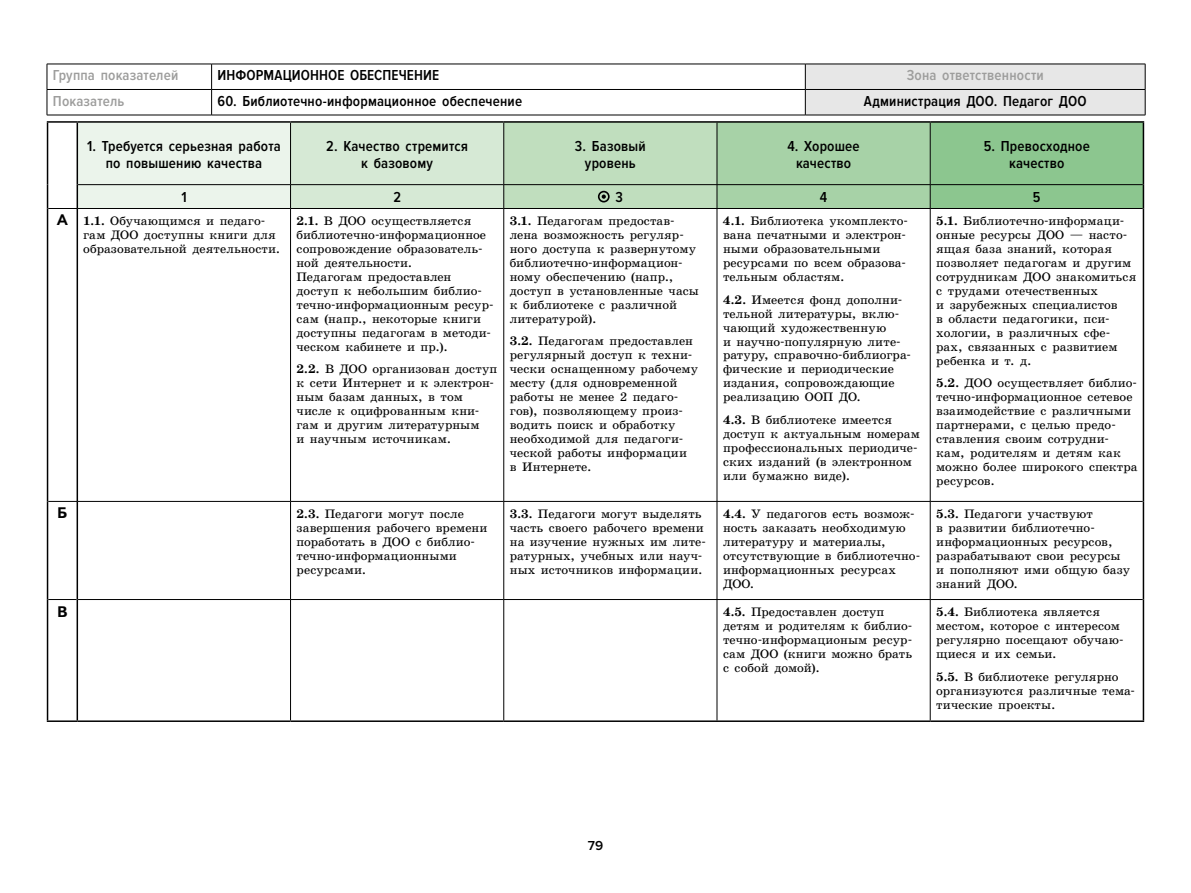
<style>
.page{position:relative;width:1191px;height:893px;background:#fff}
.page>*{position:absolute;margin:0;border:0;box-sizing:border-box;transform-origin:0 0}
.t1{font:700 15.3px "Textbook New";color:#000}
.t2{font:600 15px/17px "Proxima Nova Cond";letter-spacing:.01em;color:#000;text-align:center}
.t3{font:600 15px "Proxima Nova Cond";letter-spacing:.01em;color:#9d9d9c}
.t4{font:600 13.5px "Proxima Nova";color:#000}
.t5{font:12.45px/14px "School Book C San Pin";letter-spacing:.01em;color:#000}
.s1{font-family:"Textbook New";font-weight:700;font-size:15.3px}
.s2{font-weight:700}
</style>
<div class="page">
<hr style="left:47px;top:64px;width:165px;height:1px;background:#000">
<hr style="left:212px;top:64px;width:593px;height:1px;background:#000">
<hr style="left:47px;top:89px;width:165px;height:1px;background:#000">
<svg style="left:47px;top:64px;width:1px;height:51px"></svg>
<hr style="left:212px;top:89px;width:593px;height:1px;background:#000">
<svg style="left:211px;top:64px;width:1px;height:51px"></svg>
<div style="left:805px;top:64px;width:341px;height:51px;background:#e7e7e7"></div>
<hr style="left:47px;top:115px;width:165px;height:1px;background:#000">
<hr style="left:212px;top:115px;width:593px;height:1px;background:#000">
<hr style="left:805px;top:115px;width:340px;height:1px;background:#000">
<hr style="left:290px;top:209px;width:1px;height:292px;background:#000">
<hr style="left:503px;top:209px;width:1px;height:292px;background:#000">
<hr style="left:716px;top:209px;width:1px;height:292px;background:#000">
<hr style="left:930px;top:209px;width:1px;height:292px;background:#000">
<hr style="left:77px;top:501px;width:213px;height:1px;background:#000">
<hr style="left:290px;top:501px;width:214px;height:1px;background:#000">
<hr style="left:290px;top:502px;width:1px;height:97px;background:#000">
<hr style="left:504px;top:501px;width:213px;height:1px;background:#000">
<hr style="left:503px;top:502px;width:1px;height:97px;background:#000">
<hr style="left:717px;top:501px;width:213px;height:1px;background:#000">
<hr style="left:716px;top:502px;width:1px;height:97px;background:#000">
<hr style="left:930px;top:501px;width:212px;height:1px;background:#000">
<hr style="left:930px;top:502px;width:1px;height:97px;background:#000">
<hr style="left:78px;top:599px;width:212px;height:1px;background:#000">
<hr style="left:290px;top:599px;width:214px;height:1px;background:#000">
<hr style="left:290px;top:600px;width:1px;height:120px;background:#000">
<hr style="left:504px;top:599px;width:213px;height:1px;background:#000">
<hr style="left:503px;top:600px;width:1px;height:120px;background:#000">
<hr style="left:717px;top:599px;width:213px;height:1px;background:#000">
<hr style="left:716px;top:600px;width:1px;height:120px;background:#000">
<hr style="left:930px;top:599px;width:212px;height:1px;background:#000">
<hr style="left:930px;top:600px;width:1px;height:120px;background:#000">
<hr style="left:77px;top:121px;width:213px;height:2px;background:#000">
<hr style="left:290px;top:121px;width:214px;height:2px;background:#000">
<hr style="left:504px;top:121px;width:213px;height:2px;background:#000">
<hr style="left:717px;top:121px;width:213px;height:2px;background:#000">
<hr style="left:930px;top:121px;width:214px;height:2px;background:#000">
<hr style="left:1142px;top:123px;width:2px;height:62px;background:#000">
<hr style="left:1142px;top:185px;width:2px;height:23px;background:#000">
<hr style="left:1142px;top:208px;width:2px;height:293px;background:#000">
<hr style="left:1142px;top:501px;width:2px;height:98px;background:#000">
<hr style="left:1142px;top:599px;width:2px;height:121px;background:#000">
<hr style="left:77px;top:720px;width:213px;height:2px;background:#000">
<hr style="left:290px;top:720px;width:214px;height:2px;background:#000">
<hr style="left:504px;top:720px;width:213px;height:2px;background:#000">
<hr style="left:717px;top:720px;width:213px;height:2px;background:#000">
<hr style="left:930px;top:720px;width:214px;height:2px;background:#000">
<svg style="left:48px;top:599px;width:29px;height:1px"></svg>
<hr style="left:77px;top:599px;width:1px;height:121px;background:#000">
<hr style="left:77px;top:209px;width:1px;height:292px;background:#000">
<hr style="left:77px;top:502px;width:1px;height:97px;background:#000">
<hr style="left:47px;top:720px;width:30px;height:2px;background:#000">
<svg style="left:48px;top:501px;width:29px;height:1px"></svg>
<hr style="left:47px;top:208px;width:1px;height:293px;background:#000">
<hr style="left:47px;top:501px;width:1px;height:98px;background:#000">
<hr style="left:47px;top:599px;width:1px;height:121px;background:#000">
<hr style="left:47px;top:121px;width:30px;height:2px;background:#000">
<svg style="left:47px;top:122px;width:1096px;height:87px"></svg>
<p class="t3" style="left:53px;top:67px;width:127px">Группа показателей</p>
<p class="t2" style="left:218px;top:67px;width:223px">ИНФОРМАЦИОННОЕ ОБЕСПЕЧЕНИЕ</p>
<p class="t3" style="left:906px;top:67px;width:138px">Зона ответственности</p>
<p class="t3" style="left:53px;top:92px;width:73px">Показатель</p>
<p class="t2" style="left:218px;top:93px;width:306px">60. Библиотечно-информационное обеспечение</p>
<p class="t2" style="left:864px;top:93px;width:224px">Администрация ДОО. Педагог ДОО</p>
<p class="t2" style="left:87px;top:138px;width:195px">1. Требуется серьезная работа по повышению качества</p>
<p class="t2" style="left:326px;top:138px;width:143px">2. Качество стремится к базовому</p>
<p class="t2" style="left:575px;top:138px;width:72px">3. Базовый уровень</p>
<p class="t2" style="left:787px;top:138px;width:74px">4. Хорошее качество</p>
<p class="t2" style="left:983px;top:138px;width:107px">5. Превосходное качество</p>
<p class="t2" style="left:182px;top:189px;width:7px">1</p>
<p class="t2" style="left:393px;top:189px;width:9px">2</p>
<p class="t2" style="left:615px;top:189px;width:9px">3</p>
<p class="t2" style="left:820px;top:189px;width:9px">4</p>
<p class="t2" style="left:1032px;top:189px;width:9px">5</p>
<p class="t5" style="left:83px;top:214px;width:196px;text-indent:-26px"><span class="s1">А</span> <span class="s2">1.1.</span> Обучающимся и педаго&shy;гам ДОО доступны книги для образовательной деятельности.</p>
<p class="t5" style="left:296px;top:214px;width:199px"><span class="s2">2.1.</span> В ДОО осуществляется библиотечно-информационное сопровождение образователь&shy;ной деятельности.<br>Педагогам предоставлен доступ к небольшим библио&shy;течно-информационным ресур&shy;сам (напр. , некоторые книги доступны педагогам в методи&shy;ческом кабинете и пр.).</p>
<p class="t5" style="left:296px;top:362px;width:202px"><span class="s2">2.2.</span> В ДОО организован доступ к сети Интернет и к электрон&shy;ным базам данных, в том числе к оцифрованным кни&shy;гам и другим литературным<br>и научным источникам.</p>
<p class="t5" style="left:936px;top:214px;width:202px"><span class="s2">5.1.</span> Библиотечно-информаци&shy;онные ресурсы ДОО — насто&shy;ящая база знаний, которая позволяет педагогам и другим сотрудникам ДОО знакомиться с трудами отечественных<br>и зарубежных специалистов<br>в области педагогики, пси&shy;хологии, в различных сфе&shy;рах, связанных с развитием ребенка и т. д.</p>
<p class="t5" style="left:936px;top:376px;width:203px"><span class="s2">5.2.</span> ДОО осуществляет библио&shy;течно-информационное сетевое взаимодействие с различными партнерами, с целью предо&shy;ставления своим сотрудни&shy;кам, родителям и детям как можно более широкого спектра ресурсов.</p>
<p class="t5" style="left:723px;top:214px;width:187px"><span class="s2">4.1.</span> Библиотека укомплекто&shy;вана печатными и электрон&shy;ными образовательными ресурсами по всем образова&shy;тельным областям.</p>
<p class="t5" style="left:723px;top:293px;width:189px"><span class="s2">4.2.</span> Имеется фонд дополни&shy;тельной литературы, вклю&shy;чающий художественную<br>и научно-популярную лите&shy;ратуру, справочно-библиогра&shy;фические и периодические издания, сопровождающие реализацию ООП ДО.</p>
<p class="t5" style="left:723px;top:413px;width:198px"><span class="s2">4.3.</span> В библиотеке имеется доступ к актуальным номерам профессиональных периодиче&shy;ских изданий (в электронном или бумажно виде).</p>
<p class="t5" style="left:510px;top:214px;width:190px"><span class="s2">3.1.</span> Педагогам предостав&shy;лена возможность регуляр&shy;ного доступа к развернутому библиотечно-информацион&shy;ному обеспечению (напр. , доступ в установленные часы к библиотеке с различной литературой).</p>
<p class="t5" style="left:510px;top:334px;width:190px"><span class="s2">3.2.</span> Педагогам предоставлен регулярный доступ к техни&shy;чески оснащенному рабочему месту (для одновременной работы не менее 2 педаго&shy;гов), позволяющему произ&shy;водить поиск и обработку необходимой для педагоги&shy;ческой работы информации<br>в Интернете.</p>
<p class="t1" style="left:57px;top:503px;width:12px">Б</p>
<p class="t5" style="left:296px;top:507px;width:192px"><span class="s2">2.3.</span> Педагоги могут после завершения рабочего времени поработать в ДОО с библио&shy;течно-информационными ресурсами.</p>
<p class="t5" style="left:510px;top:507px;width:198px"><span class="s2">3.3.</span> Педагоги могут выделять часть своего рабочего времени на изучение нужных им лите&shy;ратурных, учебных или науч&shy;ных источников информации.</p>
<p class="t5" style="left:723px;top:507px;width:197px"><span class="s2">4.4.</span> У педагогов есть возмож&shy;ность заказать необходимую литературу и материалы, отсутствующие в библиотечно&shy;информационных ресурсах<br>ДОО.</p>
<p class="t5" style="left:936px;top:507px;width:195px"><span class="s2">5.3.</span> Педагоги участвуют<br>в развитии библиотечно&shy;информационных ресурсов, разрабатывают свои ресурсы и пополняют ими общую базу знаний ДОО.</p>
<p class="t1" style="left:57px;top:603px;width:12px">В</p>
<p class="t5" style="left:723px;top:605px;width:191px"><span class="s2">4.5.</span> Предоставлен доступ детям и родителям к библио&shy;течно-информационым ресур&shy;сам ДОО (книги можно брать с собой домой).</p>
<p class="t5" style="left:936px;top:605px;width:189px"><span class="s2">5.4.</span> Библиотека является местом, которое с интересом регулярно посещают обучаю&shy;щиеся и их семьи.</p>
<p class="t5" style="left:936px;top:670px;width:200px"><span class="s2">5.5.</span> В библиотеке регулярно организуются различные тема&shy;тические проекты.</p>
<p class="t4" style="left:588px;top:838px;width:17px">79</p>
</div>
